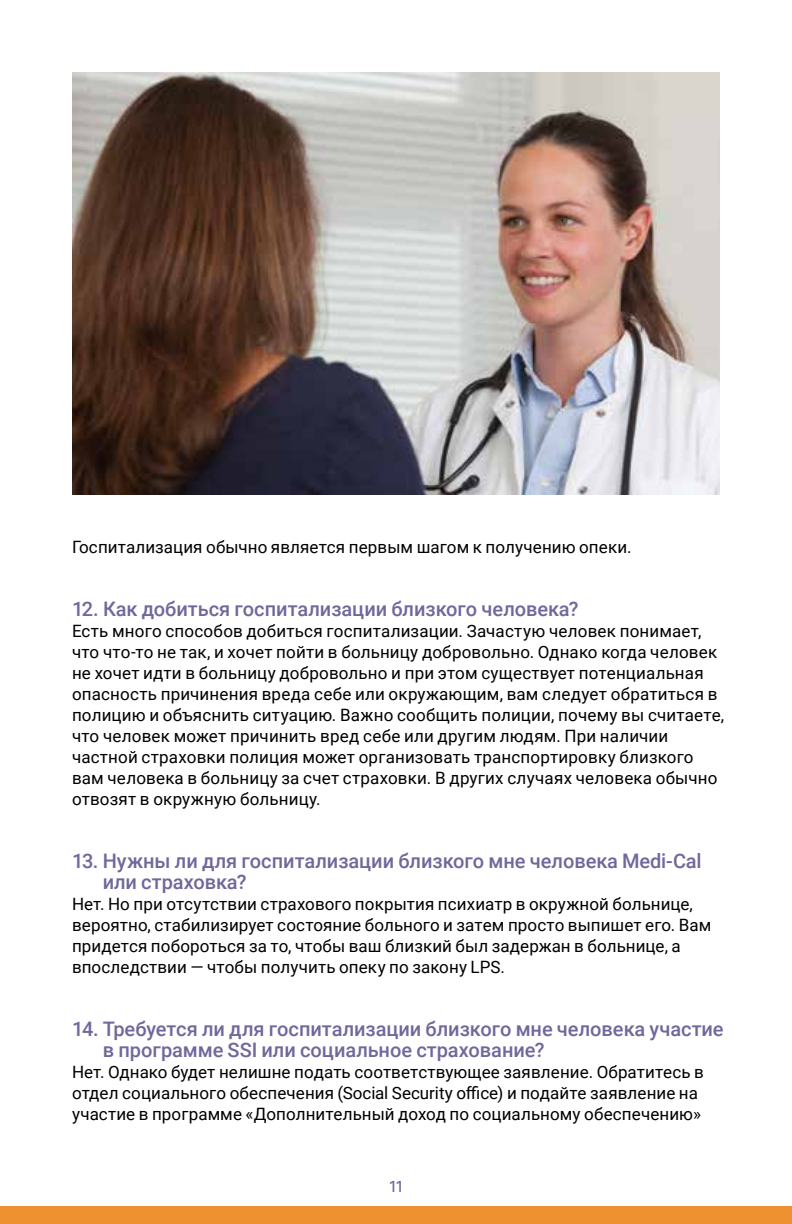
<style>
.page{position:relative;width:792px;height:1224px;background:#fff}
.page>*{position:absolute;margin:0;border:0;box-sizing:border-box;transform-origin:0 0}
.t1{font:500 20px/21px "Roboto";color:#70689b}
.t2{font:17px/21px "Roboto";letter-spacing:.005em;color:#000}
.t3{font:16px "Univers";color:#70689b}
</style>
<div class="page">
<div style="left:0;top:1206px;width:792px;height:18px;background:#ee9231"></div>
<img style="left:72px;top:72px;width:648px;height:423px">
<p class="t2" style="left:72px;top:536px;width:561px">Госпитализация обычно является первым шагом к получению опеки.</p>
<p class="t1" style="left:72px;top:597px;width:508px">12. Как добиться госпитализации близкого человека?</p>
<p class="t2" style="left:72px;top:620px;width:654px">Есть много способов добиться госпитализации. Зачастую человек понимает, что что-то не так, и хочет пойти в больницу добровольно. Однако когда человек не хочет идти в больницу добровольно и при этом существует потенциальная опасность причинения вреда себе или окружающим, вам следует обратиться в полицию и объяснить ситуацию. Важно сообщить полиции, почему вы считаете, что человек может причинить вред себе или другим людям. При наличии частной страховки полиция может организовать транспортировку близкого вам человека в больницу за счет страховки. В других случаях человека обычно отвозят в окружную больницу.</p>
<p class="t1" style="left:103px;top:849px;width:600px;text-indent:-31px">13. Нужны ли для госпитализации близкого мне человека Medi-Cal или страховка?</p>
<p class="t2" style="left:72px;top:893px;width:641px">Нет. Но при отсутствии страхового покрытия психиатр в окружной больнице, вероятно, стабилизирует состояние больного и затем просто выпишет его. Вам придется побороться за то, чтобы ваш близкий был задержан в больнице, а впоследствии — чтобы получить опеку по закону LPS.</p>
<p class="t1" style="left:103px;top:1017px;width:622px;text-indent:-31px">14. Требуется ли для госпитализации близкого мне человека участие в программе SSI или социальное страхование?</p>
<p class="t2" style="left:72px;top:1061px;width:633px">Нет. Однако будет нелишне подать соответствующее заявление. Обратитесь в отдел социального обеспечения (Social Security office) и подайте заявление на участие в программе «Дополнительный доход по социальному обеспечению»</p>
<p class="t3" style="left:388px;top:1176px;width:17px">11</p>
</div>
